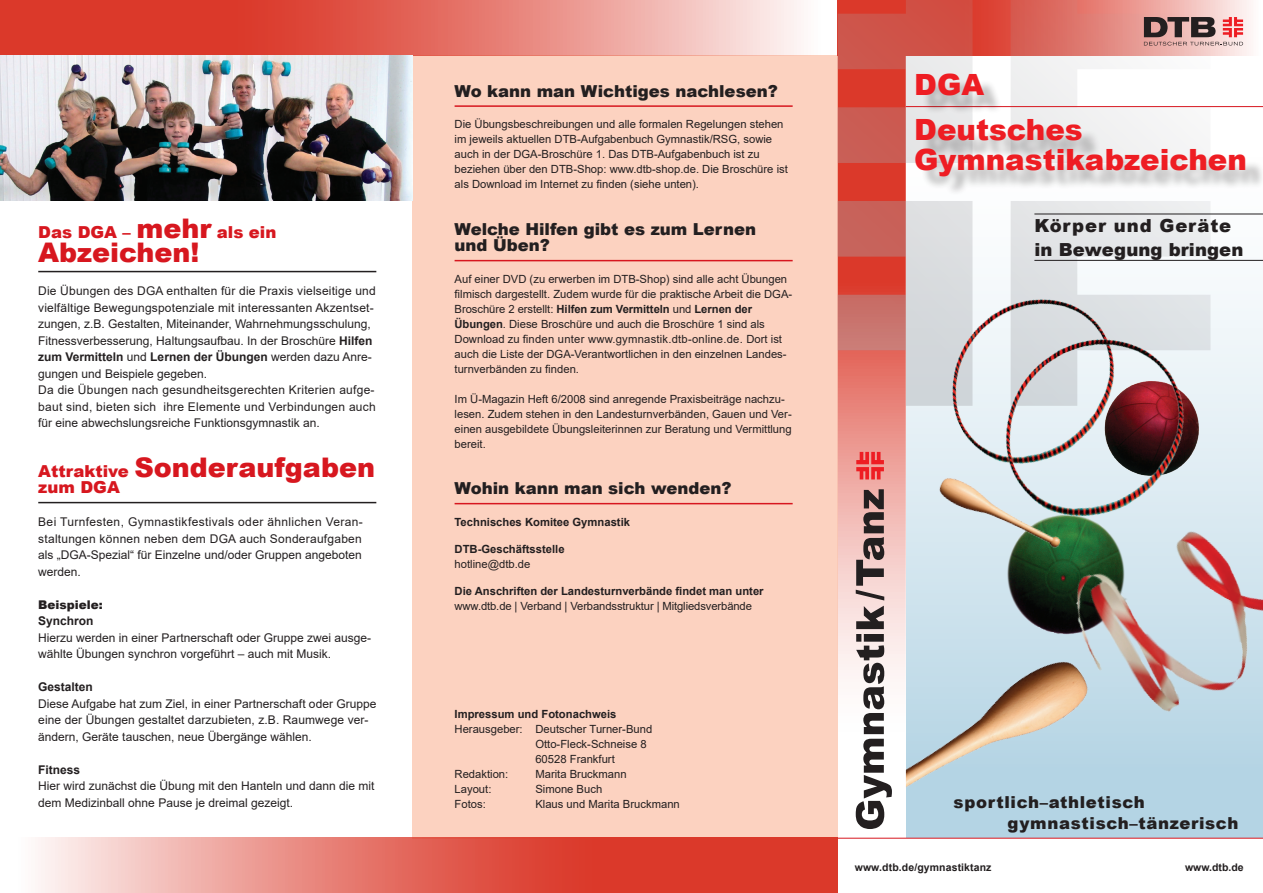
<style>
.page{position:relative;width:1263px;height:893px;background:#fff}
.page>*{position:absolute;margin:0;border:0;box-sizing:border-box;transform-origin:0 0}
.t1{font:900 29.25px "Arial";color:#ee1d23}
.Headline-Erste-Farbe{font:900 27px "Arial";color:#d7171f}
.t2{font:900 18px/24px "Arial";letter-spacing:.01em;color:#231f20}
.Headline-Zweite-Farbe{font:900 16.5px/16.5px "Arial";color:#231f20}
.O_Body{font:900 16.5px "Arial";letter-spacing:.04em;color:#231f20}
.Headline-Erste-Farbe-2{font:900 16.5px "Arial";color:#d7171f}
.O_Head{font:12px/16.5px "Arial";color:#231f20}
.O_Head-2{font:700 12px "Arial";color:#231f20}
.O_Head-3{font:900 12px "Arial";color:#231f20}
.R_Body{font:11.25px/15px "Arial";color:#231f20}
.R_Body-2{font:700 11.25px "Arial";color:#231f20}
.t3{font:700 10.5px "Arial";letter-spacing:.01em;color:#231f20}
.s1{font-size:27px}
.s2{font-weight:700}
.s3{font-size:16.5px}
</style>
<div class="page">
<div style="left:412px;top:55px;width:426px;height:784px;background:#fcd2c0"></div>
<svg style="left:838px;top:163px;width:68px;height:675px"></svg>
<svg style="left:972px;top:0;width:279px;height:55px;background:#e16055"></svg>
<svg style="left:906px;top:115px;width:357px;height:723px"></svg>
<svg style="left:838px;top:201px;width:134px;height:205px;background:#d5766e"></svg>
<svg style="left:1011px;top:201px;width:199px;height:81px;background:#e7e9ea"></svg>
<svg style="left:838px;top:0;width:134px;height:163px;background:#d56b62"></svg>
<svg style="left:0;top:0;width:850px;height:55px;background:#e5786e"></svg>
<svg style="left:38px;top:838px;width:800px;height:55px;background:#e57267"></svg>
<hr style="left:838px;top:838px;width:425px;height:1px;background:#d7171f">
<hr style="left:906px;top:106px;width:357px;height:1px;background:#d7171f">
<hr style="left:1034px;top:214px;width:229px;height:1px;background:#231f20">
<hr style="left:1034px;top:260px;width:229px;height:1px;background:#231f20">
<div style="left:921px;top:124px;width:342px;height:72px;background:#231f20;opacity:.3"></div>
<hr style="left:38px;top:271px;width:338px;height:1px;background:#231f20">
<hr style="left:38px;top:502px;width:338px;height:1px;background:#231f20">
<hr style="left:455px;top:105px;width:338px;height:2px;background:#d7171f">
<hr style="left:455px;top:260px;width:338px;height:1px;background:#d7171f">
<hr style="left:455px;top:503px;width:338px;height:1px;background:#d7171f">
<div style="left:922px;top:79px;width:81px;height:36px;background:#231f20;opacity:.3"></div>
<img style="left:1005px;top:585px;width:20px;height:35px">
<img style="left:0;top:55px;width:412px;height:145px">
<img style="left:904px;top:539px;width:121px;height:46px">
<img style="left:892px;top:231px;width:282px;height:308px">
<img style="left:906px;top:620px;width:221px;height:219px">
<img style="left:1025px;top:485px;width:238px;height:277px">
<img style="left:959px;top:282px;width:261px;height:267px">
<svg style="left:1011px;top:0;width:232px;height:163px"></svg>
<svg style="left:856px;top:606px;width:36px;height:223px"></svg>
<svg style="left:856px;top:489px;width:28px;height:111px;background:#947a78"></svg>
<svg style="left:856px;top:452px;width:28px;height:27px"></svg>
<p class="Headline-Erste-Farbe-2" style="left:38px;top:220px;width:240px">Das DGA – <span class="s1">mehr</span> als ein</p>
<p class="Headline-Erste-Farbe" style="left:38px;top:233px;width:163px">Abzeichen!</p>
<p class="O_Head" style="left:38px;top:283px;width:339px">Die Übungen des DGA enthalten für die Praxis vielseitige und vielfältige Bewegungspotenziale mit interessanten Akzentset&shy;zungen, z.B. Gestalten, Miteinander, Wahrnehmungsschulung, Fitnessverbesserung, Haltungsaufbau. In der Broschüre <span class="s2">Hilfen zum Vermitteln</span> und <span class="s2">Lernen der Übungen</span> werden dazu Anre&shy;gungen und Beispiele gegeben.</p>
<p class="O_Head" style="left:38px;top:382px;width:339px;text-align:justify">Da die Übungen nach gesundheitsgerechten Kriterien aufge&shy;baut sind, bieten sich ihre Elemente und Verbindungen auch für eine abwechslungsreiche Funktionsgymnastik an.</p>
<p class="Headline-Erste-Farbe" style="left:38px;top:448px;width:338px"><span class="s3">Attraktive</span> Sonderaufgaben</p>
<p class="Headline-Erste-Farbe-2" style="left:38px;top:475px;width:83px">zum DGA</p>
<p class="O_Head" style="left:38px;top:514px;width:326px;text-align:justify">Bei Turnfesten, Gymnastikfestivals oder ähnlichen Veran&shy;staltungen können neben dem DGA auch Sonderaufgaben als „DGA-Spezial“ für Einzelne und/oder Gruppen angeboten werden.</p>
<p class="O_Head-3" style="left:38px;top:596px;width:66px">Beispiele:</p>
<p class="O_Head-2" style="left:38px;top:613px;width:57px">Synchron</p>
<p class="O_Head" style="left:38px;top:629px;width:334px">Hierzu werden in einer Partnerschaft oder Gruppe zwei ausge&shy;wählte Übungen synchron vorgeführt – auch mit Musik.</p>
<p class="O_Head-2" style="left:38px;top:679px;width:56px">Gestalten</p>
<p class="O_Head" style="left:38px;top:695px;width:340px">Diese Aufgabe hat zum Ziel, in einer Partnerschaft oder Gruppe eine der Übungen gestaltet darzubieten, z.B. Raumwege ver&shy;ändern, Geräte tauschen, neue Übergänge wählen.</p>
<p class="O_Head-2" style="left:38px;top:761px;width:44px">Fitness</p>
<p class="O_Head" style="left:38px;top:778px;width:338px">Hier wird zunächst die Übung mit den Hanteln und dann die mit dem Medizinball ohne Pause je dreimal gezeigt.</p>
<p class="Headline-Zweite-Farbe" style="left:455px;top:82px;width:325px">Wo kann man Wichtiges nachlesen?</p>
<p class="R_Body" style="left:455px;top:117px;width:335px">Die Übungsbeschreibungen und alle formalen Regelungen stehen im jeweils aktuellen DTB-Aufgabenbuch Gymnastik/RSG, sowie auch in der DGA-Broschüre 1. Das DTB-Aufgabenbuch ist zu beziehen über den DTB-Shop: www.dtb-shop.de. Die Broschüre ist als Download im Internet zu finden (siehe unten).</p>
<p class="Headline-Zweite-Farbe" style="left:455px;top:220px;width:303px">Welche Hilfen gibt es zum Lernen und Üben?</p>
<p class="R_Body" style="left:455px;top:271px;width:339px">Auf einer DVD (zu erwerben im DTB-Shop) sind alle acht Übungen filmisch dargestellt. Zudem wurde für die praktische Arbeit die DGA-Broschüre 2 erstellt: <span class="s2">Hilfen zum Vermitteln</span> und <span class="s2">Lernen der Übungen</span>. Diese Broschüre und auch die Broschüre 1 sind als Download zu finden unter www.gymnastik.dtb-online.de. Dort ist auch die Liste der DGA-Verantwortlichen in den einzelnen Landes&shy;turnverbänden zu finden.</p>
<p class="R_Body" style="left:455px;top:391px;width:339px">Im Ü-Magazin Heft 6/2008 sind anregende Praxisbeiträge nachzu&shy;lesen. Zudem stehen in den Landesturnverbänden, Gauen und Ver&shy;einen ausgebildete Übungsleiterinnen zur Beratung und Vermittlung bereit.</p>
<p class="Headline-Zweite-Farbe" style="left:455px;top:480px;width:278px">Wohin kann man sich wenden?</p>
<p class="R_Body-2" style="left:455px;top:514px;width:177px">Technisches Komitee Gymnastik</p>
<p class="R_Body-2" style="left:455px;top:541px;width:112px">DTB-Geschäftsstelle</p>
<p class="R_Body" style="left:455px;top:556px;width:77px">hotline@dtb.de</p>
<p class="R_Body-2" style="left:455px;top:583px;width:311px">Die Anschriften der Landesturnverbände findet man unter</p>
<p class="R_Body" style="left:455px;top:598px;width:299px">www.dtb.de | Verband | Verbandsstruktur | Mitgliedsverbände</p>
<p class="R_Body-2" style="left:455px;top:706px;width:163px">Impressum und Fotonachweis</p>
<p class="R_Body" style="left:455px;top:721px;width:199px">Herausgeber: Deutscher Turner-Bund</p>
<p class="R_Body" style="left:535px;top:736px;width:113px">Otto-Fleck-Schneise 8</p>
<p class="R_Body" style="left:535px;top:751px;width:81px">60528 Frankfurt</p>
<p class="R_Body" style="left:455px;top:766px;width:55px">Redaktion:</p>
<p class="R_Body" style="left:535px;top:766px;width:93px">Marita Bruckmann</p>
<p class="R_Body" style="left:455px;top:781px;width:38px">Layout:</p>
<p class="R_Body" style="left:535px;top:781px;width:68px">Simone Buch</p>
<p class="R_Body" style="left:455px;top:796px;width:33px">Fotos:</p>
<p class="R_Body" style="left:535px;top:796px;width:146px">Klaus und Marita Bruckmann</p>
<p class="t1" style="left:914px;top:63px;width:71px">DGA</p>
<p class="t1" style="left:914px;top:108px;width:170px">Deutsches</p>
<p class="t1" style="left:914px;top:138px;width:334px">Gymnastikabzeichen</p>
<p class="t2" style="left:1034px;top:213px;width:210px">Körper und Geräte in Bewegung bringen</p>
<p class="O_Body" style="left:954px;top:790px;width:193px">sportlich–athletisch</p>
<p class="O_Body" style="left:1008px;top:811px;width:232px">gymnastisch–tänzerisch</p>
<p class="t3" style="left:855px;top:860px;width:138px">www.dtb.de/gymnastiktanz</p>
<p class="t3" style="left:1185px;top:860px;width:60px">www.dtb.de</p>
</div>
